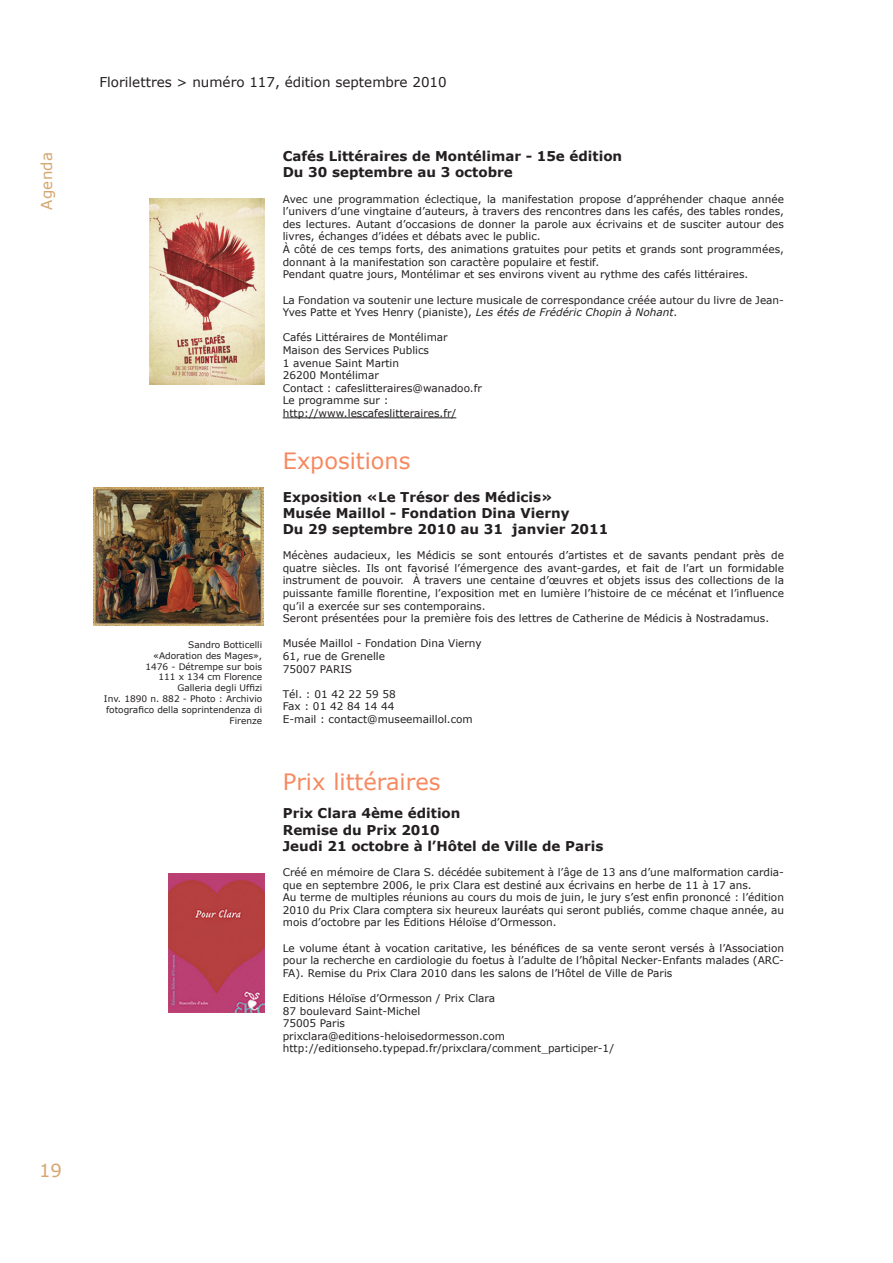
<style>
.page{position:relative;width:893px;height:1263px;background:#fff}
.page>*{position:absolute;margin:0;border:0;box-sizing:border-box;transform-origin:0 0}
.t1{font:22.5px "Verdana";color:#f6895f}
.t2{font:18px "Verdana";color:#d5a56f}
.t3{font:15px "Verdana";letter-spacing:.02em;color:#d5a56f}
.t4{font:700 13.5px/16.2px "Verdana";color:#231f20}
.t5{font:13.5px "Verdana";color:#231f20}
.t6{font:10.5px/12.6px "Verdana";color:#231f20}
.t7{font:9px/10.8px "Verdana";color:#231f20;text-align:right}
.s1{font-style:italic}
</style>
<div class="page">
<hr style="left:283px;top:417px;width:173px;height:1px;background:#231f20">
<img style="left:150px;top:198px;width:114px;height:186px">
<img style="left:94px;top:487px;width:170px;height:138px">
<img style="left:169px;top:873px;width:95px;height:140px">
<h3 class="t3" style="left:37px;top:210px;width:59px;rotate:-90deg">Agenda</h3>
<p class="t5" style="left:99px;top:74px;width:349px">Florilettres &gt; numéro 117, édition septembre 2010</p>
<p class="t7" style="left:104px;top:639px;width:160px">Sandro Botticelli<br>«Adoration des Mages»,<br>1476 - Détrempe sur bois<br>111 x 134 cm Florence<br>Galleria degli Uffizi<br>Inv. 1890 n. 882 - Photo : Archivio fotografico della soprintendenza di<br>Firenze</p>
<p class="t4" style="left:283px;top:148px;width:341px">Cafés Littéraires de Montélimar - 15e édition<br>Du 30 septembre au 3 octobre</p>
<p class="t6" style="left:283px;top:192px;width:503px">Avec une programmation éclectique, la manifestation propose d’appréhender chaque année l’univers d’une vingtaine d’auteurs, à travers des rencontres dans les cafés, des tables rondes, des lectures. Autant d’occasions de donner la parole aux écrivains et de susciter autour des livres, échanges d’idées et débats avec le public.<br>À côté de ces temps forts, des animations gratuites pour petits et grands sont programmées, donnant à la manifestation son caractère populaire et festif.<br>Pendant quatre jours, Montélimar et ses environs vivent au rythme des cafés littéraires.</p>
<p class="t6" style="left:283px;top:293px;width:503px">La Fondation va soutenir une lecture musicale de correspondance créée autour du livre de Jean-<br>Yves Patte et Yves Henry (pianiste), <span class="s1">Les étés de Frédéric Chopin à Nohant</span>.</p>
<p class="t6" style="left:283px;top:331px;width:201px">Cafés Littéraires de Montélimar<br>Maison des Services Publics<br>1 avenue Saint Martin<br>26200 Montélimar<br>Contact : cafeslitteraires@wanadoo.fr<br>Le programme sur : http://www.lescafeslitteraires.fr/</p>
<h1 class="t1" style="left:283px;top:447px;width:129px">Expositions</h1>
<p class="t4" style="left:283px;top:488px;width:327px">Exposition «Le Trésor des Médicis»<br>Musée Maillol - Fondation Dina Vierny<br>Du 29 septembre 2010 au 31 janvier 2011</p>
<p class="t6" style="left:283px;top:549px;width:503px">Mécènes audacieux, les Médicis se sont entourés d’artistes et de savants pendant près de quatre siècles. Ils ont favorisé l’émergence des avant-gardes, et fait de l’art un formidable instrument de pouvoir. À travers une centaine d’œuvres et objets issus des collections de la puissante famille florentine, l’exposition met en lumière l’histoire de ce mécénat et l’influence qu’il a exercée sur ses contemporains.<br>Seront présentées pour la première fois des lettres de Catherine de Médicis à Nostradamus.</p>
<p class="t6" style="left:283px;top:637px;width:200px">Musée Maillol - Fondation Dina Vierny<br>61, rue de Grenelle<br>75007 PARIS</p>
<p class="t6" style="left:283px;top:687px;width:192px">Tél. : 01 42 22 59 58<br>Fax : 01 42 84 14 44<br>E-mail : contact@museemaillol.com</p>
<h1 class="t1" style="left:283px;top:767px;width:159px">Prix littéraires</h1>
<p class="t4" style="left:283px;top:805px;width:322px">Prix Clara 4ème édition<br>Remise du Prix 2010<br>Jeudi 21 octobre à l’Hôtel de Ville de Paris</p>
<p class="t6" style="left:283px;top:865px;width:503px">Créé en mémoire de Clara S. décédée subitement à l’âge de 13 ans d’une malformation cardia&shy;que en septembre 2006, le prix Clara est destiné aux écrivains en herbe de 11 à 17 ans.<br>Au terme de multiples réunions au cours du mois de juin, le jury s’est enfin prononcé : l’édition 2010 du Prix Clara comptera six heureux lauréats qui seront publiés, comme chaque année, au mois d’octobre par les Éditions Héloïse d’Ormesson.</p>
<p class="t6" style="left:283px;top:941px;width:503px;text-align:justify">Le volume étant à vocation caritative, les bénéfices de sa vente seront versés à l’Association pour la recherche en cardiologie du foetus à l’adulte de l’hôpital Necker-Enfants malades (ARC-FA). Remise du Prix Clara 2010 dans les salons de l’Hôtel de Ville de Paris</p>
<p class="t6" style="left:283px;top:991px;width:333px">Editions Héloïse d’Ormesson / Prix Clara<br>87 boulevard Saint-Michel<br>75005 Paris<br>prixclara@editions-heloisedormesson.com http://editionseho.typepad.fr/prixclara/comment_participer-1/</p>
<h2 class="t2" style="left:39px;top:1159px;width:24px">19</h2>
</div>
